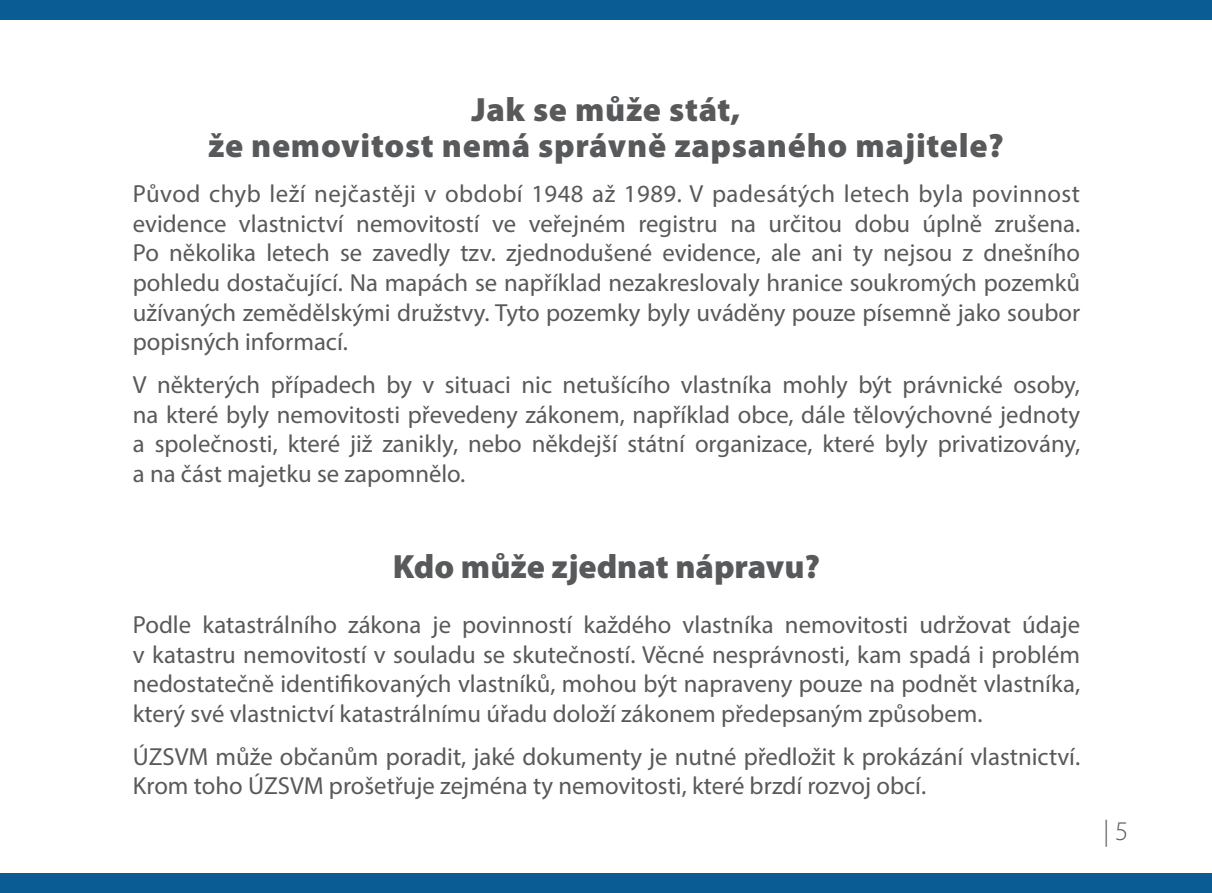
<style>
.page{position:relative;width:1212px;height:893px;background:#fff}
.page>*{position:absolute;margin:0;border:0;box-sizing:border-box;transform-origin:0 0}
.t1{font:900 33.75px/36px "Myriad Pro";letter-spacing:.02em;color:#58595b;text-align:center}
.t2{font:900 33.75px "Myriad Pro";color:#58595b}
.t3{font:300 27px "Myriad Pro";color:#58595b}
.t4{font:24.75px/29.7px "Myriad Pro";color:#58595b;text-align:justify}
</style>
<div class="page">
<div style="left:0;top:874px;width:1212px;height:19px;background:#095c94"></div>
<div style="left:0;top:0;width:1212px;height:19px;background:#095c94"></div>
<h1 class="t1" style="left:208px;top:90px;width:797px">Jak se může stát,<br>že nemovitost nemá správně zapsaného majitele?</h1>
<p class="t4" style="left:133px;top:178px;width:949px">Původ chyb leží nejčastěji v období 1948 až 1989. V padesátých letech byla povinnost evidence vlastnictví nemovitostí ve veřejném registru na určitou dobu úplně zrušena.<br>Po několika letech se zavedly tzv. zjednodušené evidence, ale ani ty nejsou z dnešního pohledu dostačující. Na mapách se například nezakreslovaly hranice soukromých pozemků užívaných zemědělskými družstvy. Tyto pozemky byly uváděny pouze písemně jako soubor popisných informací.</p>
<p class="t4" style="left:133px;top:369px;width:949px">V některých případech by v situaci nic netušícího vlastníka mohly být právnické osoby, na které byly nemovitosti převedeny zákonem, například obce, dále tělovýchovné jednoty a společnosti, které již zanikly, nebo někdejší státní organizace, které byly privatizovány, a na část majetku se zapomnělo.</p>
<h1 class="t2" style="left:393px;top:544px;width:429px">Kdo může zjednat nápravu?</h1>
<p class="t4" style="left:133px;top:609px;width:949px">Podle katastrálního zákona je povinností každého vlastníka nemovitosti udržovat údaje v katastru nemovitostí v souladu se skutečností. Věcné nesprávnosti, kam spadá i problém nedostatečně identifikovaných vlastníků, mohou být napraveny pouze na podnět vlastníka, který své vlastnictví katastrálnímu úřadu doloží zákonem předepsaným způsobem.</p>
<p class="t4" style="left:133px;top:741px;width:949px">ÚZSVM může občanům poradit, jaké dokumenty je nutné předložit k prokázání vlastnictví.<br>Krom toho ÚZSVM prošetřuje zejména ty nemovitosti, které brzdí rozvoj obcí.</p>
<p class="t3" style="left:1103px;top:815px;width:26px">| 5</p>
</div>
